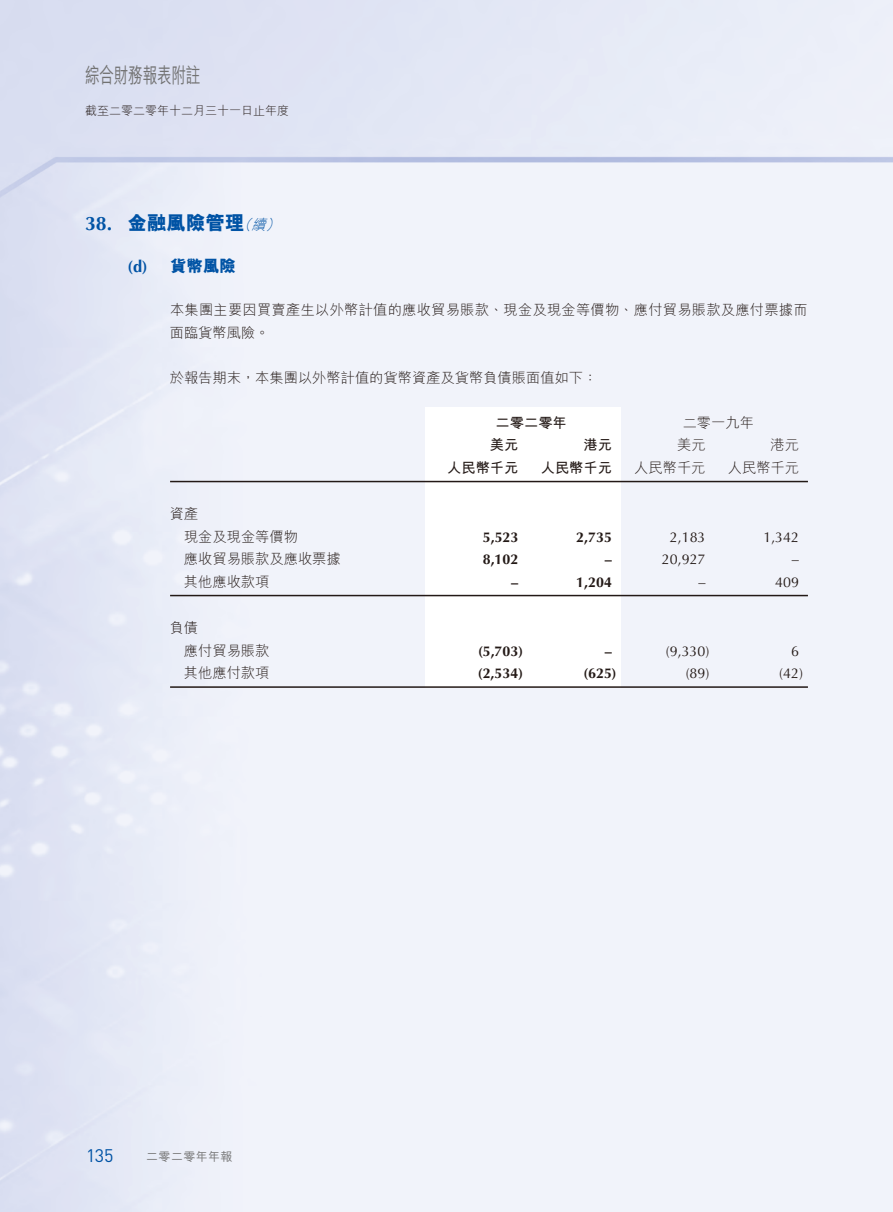
<style>
.page{position:relative;width:893px;height:1212px;background:#fff}
.page>*{position:absolute;margin:0;border:0;box-sizing:border-box;transform-origin:0 0}
.t1{font:500 21px "M Hei HK";letter-spacing:-.02em;color:#727272;scale:.7 1}
.t2{font:800 19.5px "M Hei HK";color:#0053a5}
.t3{font:700 19.5px "Optima LT Std";color:#0053a5}
.t4{font:18px "DIN";color:#0053a5}
.t5{font:800 16.5px "M Hei HK";color:#0053a5}
.t6{font:700 16.5px "Optima LT Std";color:#0053a5}
.t7{font:300 14.25px "M Hei HK";color:#231916}
.t8{font:300 14.25px/22.5px "M Hei HK";letter-spacing:.02em;color:#231916}
.t9{font:700 14.25px "Optima LT Std";color:#231916}
.t10{font:14.25px "Optima LT Std";color:#231916}
.t11{font:700 14.25px "M Hei HK";color:#231916}
.t12{font:italic 300 14.25px "M Hei HK";color:#0053a5}
.t13{font:300 12px "M Hei HK";color:#231916}
.t14{font:500 12px "M Hei HK";letter-spacing:.03em;color:#727272}
</style>
<div class="page">
<hr style="left:170px;top:481px;width:638px;height:1px;background:#231916">
<hr style="left:170px;top:595px;width:638px;height:1px;background:#231916">
<hr style="left:170px;top:686px;width:638px;height:2px;background:#231916">
<h1 class="t1" style="left:85px;top:60px;width:167px">綜合財務報表附註</h1>
<p class="t13" style="left:85px;top:104px;width:205px">截至二零二零年十二月三十一日止年度</p>
<h2 class="t3" style="left:85px;top:212px;width:29px">38.</h2>
<h2 class="t2" style="left:128px;top:213px;width:118px">金融風險管理</h2>
<p class="t12" style="left:251px;top:218px;width:20px">續</p>
<p class="t12" style="left:237px;top:218px;width:20px">（</p>
<p class="t12" style="left:266px;top:218px;width:20px">(</p>
<p class="t6" style="left:128px;top:257px;width:22px">d( )</p>
<p class="t5" style="left:170px;top:258px;width:67px">貨幣風險</p>
<p class="t8" style="left:170px;top:299px;width:639px">本集團主要因買賣產生以外幣計值的應收貿易賬款、現金及現金等價物、應付貿易賬款及應付票據而面臨貨幣風險。</p>
<p class="t7" style="left:170px;top:370px;width:429px">於報告期末，本集團以外幣計值的貨幣資產及貨幣負債賬面值如下：</p>
<p class="t7" style="left:683px;top:415px;width:73px">二零一九年</p>
<p class="t11" style="left:496px;top:412px;width:73px">二零二零年</p>
<p class="t11" style="left:490px;top:435px;width:30px">美元</p>
<p class="t11" style="left:583px;top:435px;width:30px">港元</p>
<p class="t7" style="left:677px;top:438px;width:30px">美元</p>
<p class="t7" style="left:771px;top:438px;width:30px">港元</p>
<p class="t11" style="left:447px;top:457px;width:73px">人民幣千元</p>
<p class="t11" style="left:541px;top:457px;width:73px">人民幣千元</p>
<p class="t7" style="left:634px;top:460px;width:73px">人民幣千元</p>
<p class="t7" style="left:728px;top:460px;width:73px">人民幣千元</p>
<p class="t7" style="left:170px;top:507px;width:30px">資產</p>
<p class="t7" style="left:184px;top:529px;width:115px">現金及現金等價物</p>
<p class="t9" style="left:483px;top:529px;width:37px">5,523</p>
<p class="t9" style="left:576px;top:529px;width:37px">2,735</p>
<p class="t10" style="left:670px;top:529px;width:37px">2,183</p>
<p class="t10" style="left:763px;top:529px;width:37px">1,342</p>
<p class="t7" style="left:184px;top:552px;width:158px">應收貿易賬款及應收票據</p>
<p class="t9" style="left:483px;top:551px;width:37px">8,102</p>
<p class="t9" style="left:605px;top:551px;width:9px">–</p>
<p class="t10" style="left:662px;top:551px;width:45px">20,927</p>
<p class="t10" style="left:792px;top:551px;width:9px">–</p>
<p class="t7" style="left:184px;top:574px;width:87px">其他應收款項</p>
<p class="t7" style="left:170px;top:621px;width:30px">負債</p>
<p class="t9" style="left:511px;top:574px;width:9px">–</p>
<p class="t9" style="left:576px;top:574px;width:37px">1,204</p>
<p class="t10" style="left:698px;top:574px;width:9px">–</p>
<p class="t10" style="left:775px;top:574px;width:25px">409</p>
<p class="t7" style="left:184px;top:643px;width:87px">應付貿易賬款</p>
<p class="t9" style="left:478px;top:643px;width:47px">)5,703(</p>
<p class="t9" style="left:605px;top:643px;width:9px">–</p>
<p class="t10" style="left:666px;top:643px;width:45px">)9,330(</p>
<p class="t10" style="left:791px;top:643px;width:9px">6</p>
<p class="t7" style="left:184px;top:666px;width:87px">其他應付款項</p>
<p class="t9" style="left:478px;top:665px;width:47px">)2,534(</p>
<p class="t9" style="left:583px;top:665px;width:35px">)625(</p>
<p class="t10" style="left:686px;top:665px;width:25px">)89(</p>
<p class="t10" style="left:779px;top:665px;width:25px">)42(</p>
<p class="t4" style="left:86px;top:1144px;width:29px">135</p>
<p class="t14" style="left:146px;top:1148px;width:88px">二零二零年年報</p>
</div>
